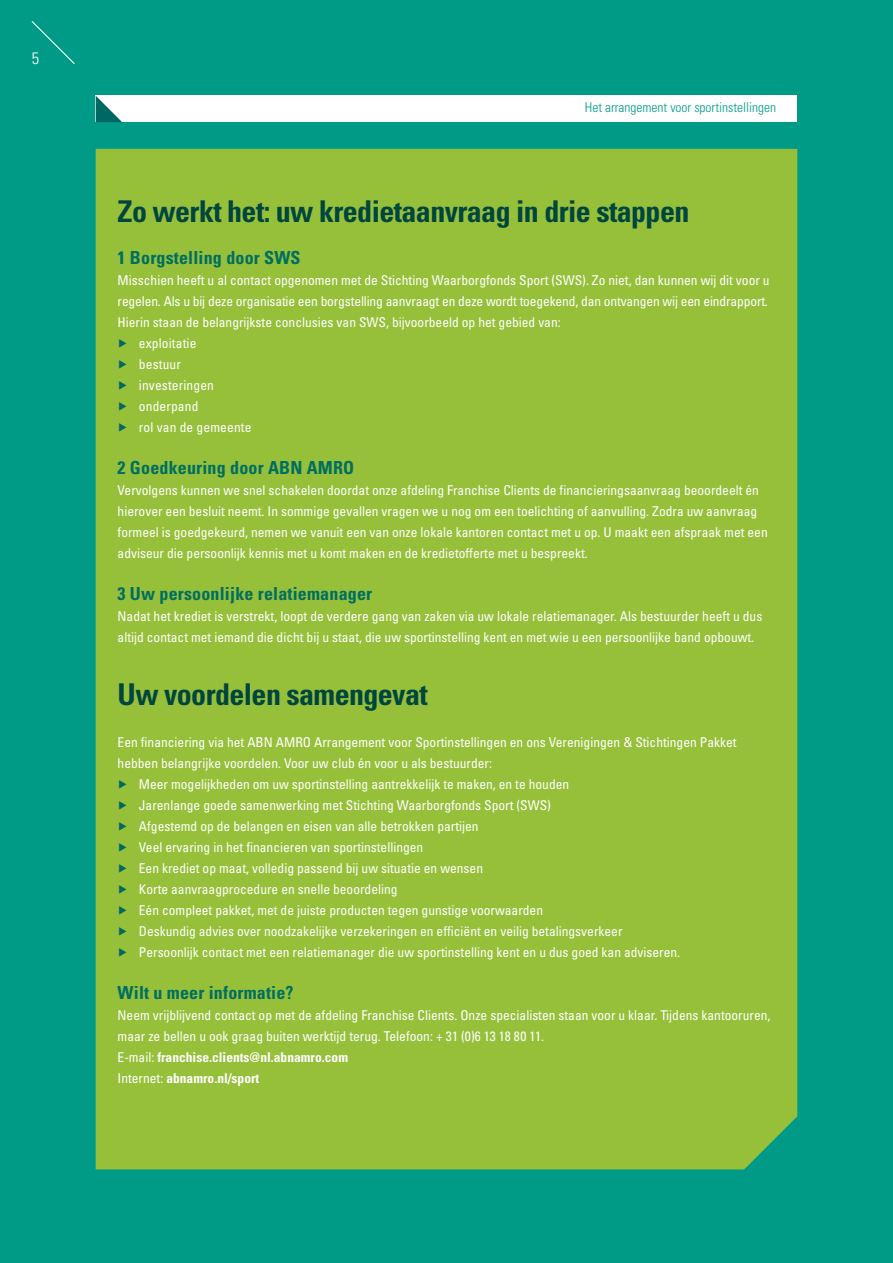
<style>
.page{position:relative;width:893px;height:1263px;background:#009b87}
.page>*{position:absolute;margin:0;border:0;box-sizing:border-box;transform-origin:0 0}
.t1{font:700 condensed 30px "Univers LT Std";letter-spacing:-.02em;color:#00463e}
.t2{font:700 condensed 18px "Univers LT Std";letter-spacing:.01em;color:#006e60}
.t3{font:300 condensed 16.5px "Univers LT Std";color:#fff}
.t4{font:condensed 13.5px/21px "Univers LT Std";color:#fff}
.t5{font:300 condensed 13.5px "Univers LT Std";color:#009b87}
.s1{color:#006862}
.s2{font-weight:700}
</style>
<div class="page">
<div style="left:96px;top:149px;width:701px;height:1020px;background:#96c03a"></div>
<div style="left:96px;top:96px;width:701px;height:26px;background:#fff"></div>
<svg style="left:96px;top:96px;width:26px;height:26px"></svg>
<svg style="left:31px;top:21px;width:44px;height:43px"></svg>
<p class="t3" style="left:32px;top:48px;width:9px">5</p>
<p class="t5" style="left:585px;top:100px;width:193px">Het arrangement voor sportinstellingen</p>
<h1 class="t1" style="left:118px;top:193px;width:573px">Zo werkt het: uw kredietaanvraag in drie stappen</h1>
<h2 class="t2" style="left:118px;top:247px;width:184px">1 Borgstelling door SWS</h2>
<p class="t4" style="left:118px;top:270px;width:654px">Misschien heeft u al contact opgenomen met de Stichting Waarborgfonds Sport (SWS). Zo niet, dan kunnen wij dit voor u regelen. Als u bij deze organisatie een borgstelling aanvraagt en deze wordt toegekend, dan ontvangen wij een eindrapport.<br>Hierin staan de belangrijkste conclusies van SWS, bijvoorbeeld op het gebied van:<br><span class="s1">▶</span> exploitatie<br><span class="s1">▶</span> bestuur<br><span class="s1">▶</span> investeringen<br><span class="s1">▶</span> onderpand<br><span class="s1">▶</span> rol van de gemeente</p>
<h2 class="t2" style="left:118px;top:457px;width:238px">2 Goedkeuring door ABN AMRO</h2>
<p class="t4" style="left:118px;top:480px;width:652px">Vervolgens kunnen we snel schakelen doordat onze afdeling Franchise Clients de financieringsaanvraag beoordeelt én hierover een besluit neemt. In sommige gevallen vragen we u nog om een toelichting of aanvulling. Zodra uw aanvraag formeel is goedgekeurd, nemen we vanuit een van onze lokale kantoren contact met u op. U maakt een afspraak met een adviseur die persoonlijk kennis met u komt maken en de kredietofferte met u bespreekt.</p>
<h2 class="t2" style="left:118px;top:583px;width:256px">3 Uw persoonlijke relatiemanager</h2>
<p class="t4" style="left:118px;top:606px;width:646px">Nadat het krediet is verstrekt, loopt de verdere gang van zaken via uw lokale relatiemanager. Als bestuurder heeft u dus altijd contact met iemand die dicht bij u staat, die uw sportinstelling kent en met wie u een persoonlijke band opbouwt.</p>
<h1 class="t1" style="left:118px;top:676px;width:312px">Uw voordelen samengevat</h1>
<p class="t4" style="left:118px;top:732px;width:620px">Een financiering via het ABN AMRO Arrangement voor Sportinstellingen en ons Verenigingen &amp; Stichtingen Pakket hebben belangrijke voordelen. Voor uw club én voor u als bestuurder:<br><span class="s1">▶</span> Meer mogelijkheden om uw sportinstelling aantrekkelijk te maken, en te houden<br><span class="s1">▶</span> Jarenlange goede samenwerking met Stichting Waarborgfonds Sport (SWS)<br><span class="s1">▶</span> Afgestemd op de belangen en eisen van alle betrokken partijen<br><span class="s1">▶</span> Veel ervaring in het financieren van sportinstellingen<br><span class="s1">▶</span> Een krediet op maat, volledig passend bij uw situatie en wensen<br><span class="s1">▶</span> Korte aanvraagprocedure en snelle beoordeling<br><span class="s1">▶</span> Eén compleet pakket, met de juiste producten tegen gunstige voorwaarden<br><span class="s1">▶</span> Deskundig advies over noodzakelijke verzekeringen en efficiënt en veilig betalingsverkeer<br><span class="s1">▶</span> Persoonlijk contact met een relatiemanager die uw sportinstelling kent en u dus goed kan adviseren.</p>
<h2 class="t2" style="left:118px;top:982px;width:177px">Wilt u meer informatie?</h2>
<p class="t4" style="left:118px;top:1005px;width:654px">Neem vrijblijvend contact op met de afdeling Franchise Clients. Onze specialisten staan voor u klaar. Tijdens kantooruren, maar ze bellen u ook graag buiten werktijd terug. Telefoon: + 31 (0)6 13 18 80 11.<br>E-mail: <span class="s2">franchise.clients@nl.abnamro.com<br></span>Internet: <span class="s2">abnamro.nl/sport</span></p>
</div>
